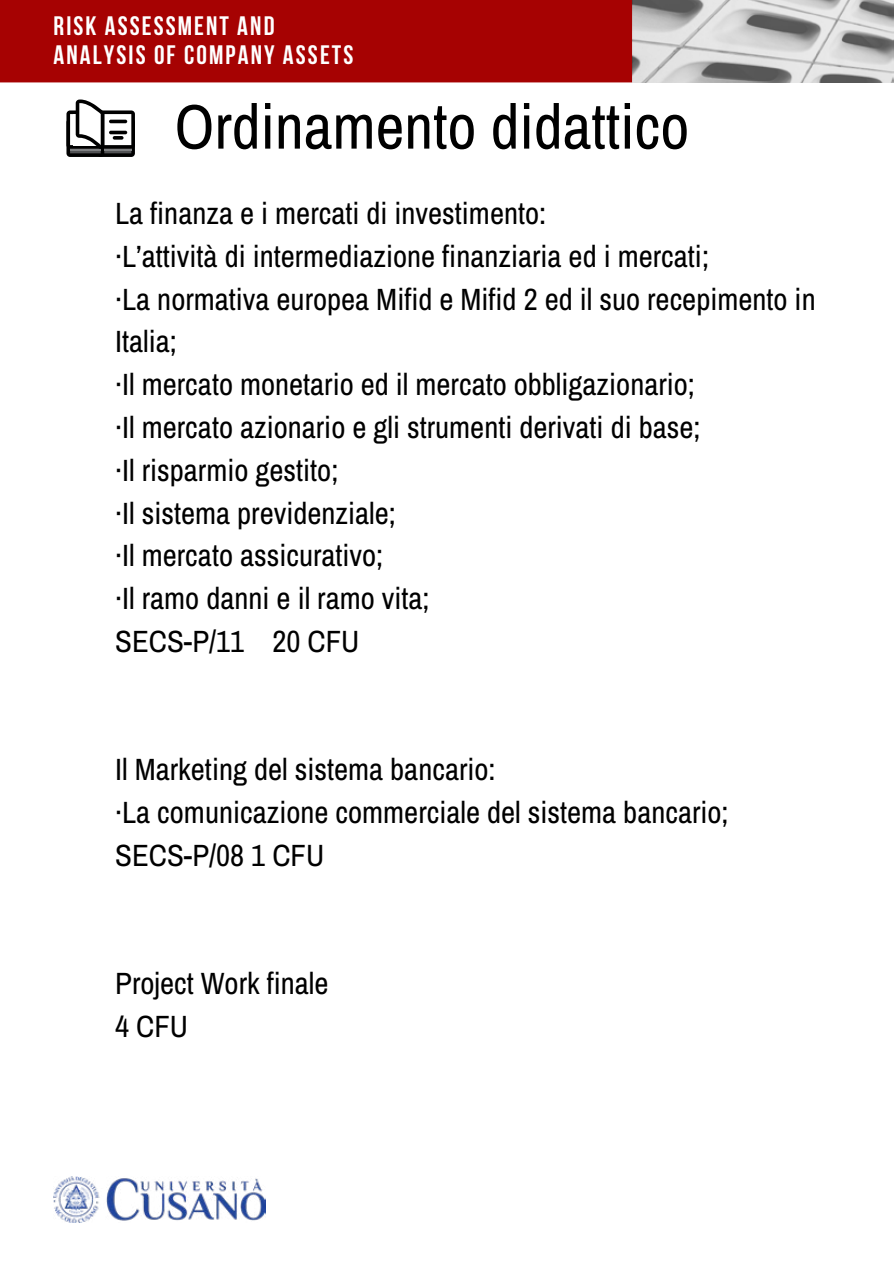
<style>
.page{position:relative;width:894px;height:1264px;background:#fff}
.page>*{position:absolute;margin:0;border:0;box-sizing:border-box;transform-origin:0 0}
.t1{font:63px "Archivo Narrow";color:#000}
.t2{font:30.75px/42.8px "Archivo Narrow";color:#000}
.t3{font:700 26.55px/28.2px "Bebas Neue";letter-spacing:.08em;color:#fff}
</style>
<div class="page">
<svg style="left:66px;top:99px;width:69px;height:58px"></svg>
<hr style="left:109px;top:120px;width:18px;height:3px;background:#000;border-radius:2px">
<hr style="left:109px;top:131px;width:18px;height:3px;background:#000;border-radius:2px">
<svg style="left:113px;top:136px;width:10px;height:4px"></svg>
<div style="left:0;top:0;width:632px;height:82px;background:#a60202"></div>
<img style="left:632px;top:0;width:261px;height:82px">
<img style="left:53px;top:1176px;width:212px;height:46px">
<p class="t3" style="left:54px;top:12px;width:301px">RISK ASSESSMENT AND<br>ANALYSIS OF COMPANY ASSETS</p>
<h1 class="t1" style="left:174px;top:82px;width:516px">Ordinamento didattico</h1>
<p class="t2" style="left:115px;top:191px;width:701px">La finanza e i mercati di investimento:<br>·L’attività di intermediazione finanziaria ed i mercati;<br>·La normativa europea Mifid e Mifid 2 ed il suo recepimento in Italia;<br>·Il mercato monetario ed il mercato obbligazionario;<br>·Il mercato azionario e gli strumenti derivati di base;<br>·Il risparmio gestito;<br>·Il sistema previdenziale;<br>·Il mercato assicurativo;<br>·Il ramo danni e il ramo vita;<br>SECS-P/11 20 CFU</p>
<p class="t2" style="left:115px;top:747px;width:614px">Il Marketing del sistema bancario:<br>·La comunicazione commerciale del sistema bancario;<br>SECS-P/08 1 CFU</p>
<p class="t2" style="left:115px;top:961px;width:215px">Project Work finale<br>4 CFU</p>
</div>
